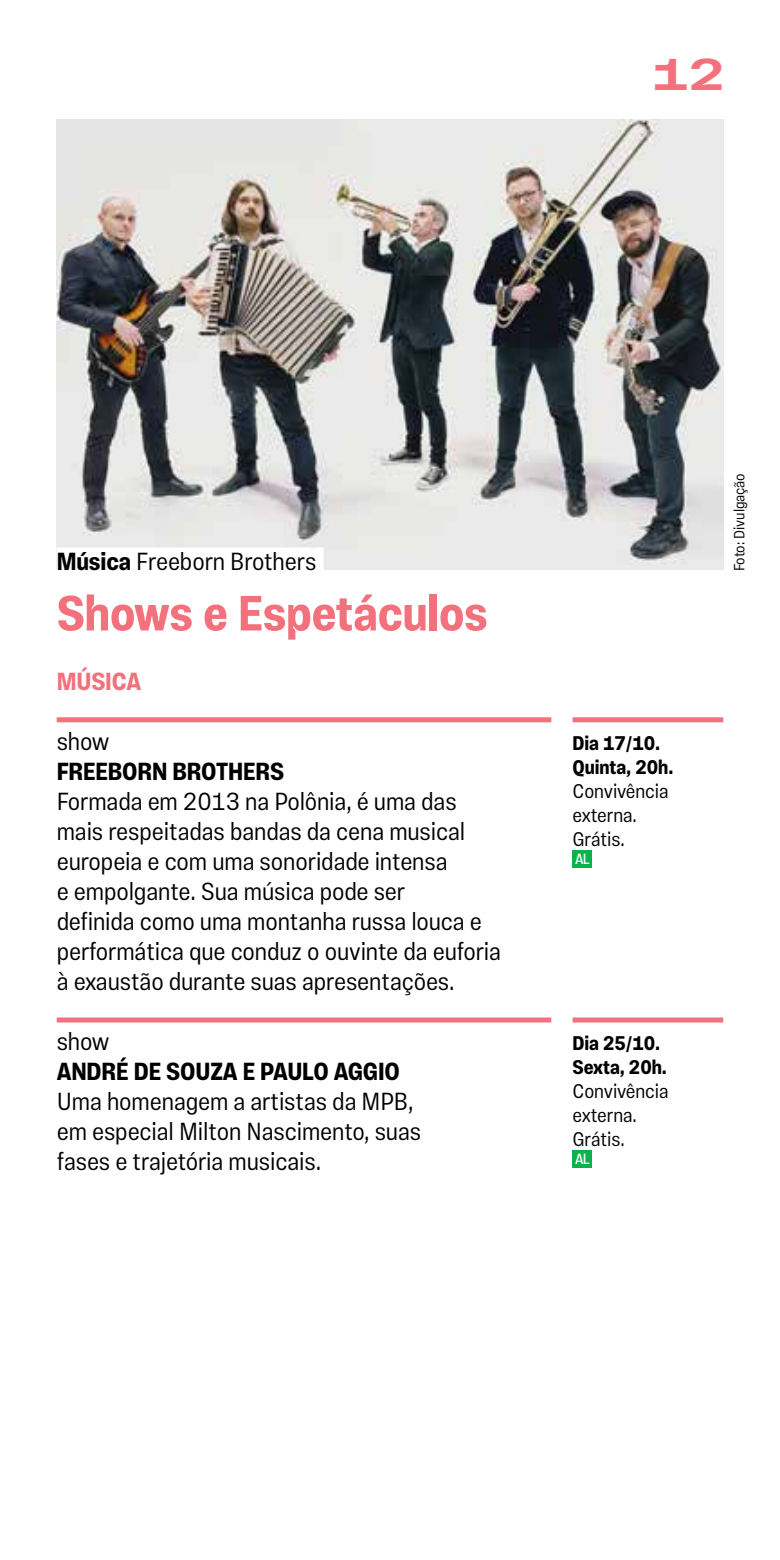
<style>
.page{position:relative;width:780px;height:1560px;background:#fff}
.page>*{position:absolute;margin:0;border:0;box-sizing:border-box;transform-origin:0 0}
.t1{font:700 50px "Vinila Condensed";letter-spacing:-.005em;color:#f2717d}
.t2{font:700 45px "Vinila Extended";color:#f2717d}
.t3{font:300 25px/30px "Vinila Condensed";letter-spacing:-.005em;color:#000}
.t4{font:700 25px "Vinila Condensed";letter-spacing:-.005em;color:#000}
.t5{font:700 25px "Vinila Condensed";letter-spacing:-.005em;color:#f2717d}
.t6{font:300 20px/24px "Vinila Condensed";letter-spacing:-.005em;color:#000}
.t7{font:700 20px/24px "Vinila Condensed";letter-spacing:-.005em;color:#000}
.t8{font:300 15px "Vinila Condensed";letter-spacing:-.005em;color:#000}
.t9{font:15px "Vinila Condensed";color:#fff}
.s1{font-weight:700}
</style>
<div class="page">
<div style="left:572px;top:717px;width:151px;height:5px;background:#f2717d"></div>
<div style="left:57px;top:717px;width:494px;height:5px;background:#f2717d"></div>
<div style="left:57px;top:1017px;width:494px;height:5px;background:#f2717d"></div>
<div style="left:572px;top:1017px;width:151px;height:5px;background:#f2717d"></div>
<img style="left:57px;top:120px;width:666px;height:450px">
<div style="left:572px;top:850px;width:20px;height:18px;background:#0db14b"></div>
<div style="left:572px;top:1150px;width:20px;height:17px;background:#0db14b"></div>
<div style="left:57px;top:547px;width:266px;height:23px;background:#fff"></div>
<h2 class="t2" style="left:651px;top:47px;width:75px">12</h2>
<p class="t3" style="left:57px;top:546px;width:261px"><span class="s1">Música</span> Freeborn Brothers</p>
<h1 class="t1" style="left:57px;top:584px;width:432px">Shows e Espetáculos</h1>
<p class="t5" style="left:57px;top:666px;width:86px">MÚSICA</p>
<p class="t3" style="left:57px;top:726px;width:54px">show</p>
<p class="t4" style="left:57px;top:756px;width:229px">FREEBORN BROTHERS</p>
<p class="t3" style="left:57px;top:786px;width:446px">Formada em 2013 na Polônia, é uma das mais respeitadas bandas da cena musical europeia e com uma sonoridade intensa<br>e empolgante. Sua música pode ser<br>definida como uma montanha russa louca e performática que conduz o ouvinte da euforia à exaustão durante suas apresentações.</p>
<p class="t3" style="left:57px;top:1026px;width:54px">show</p>
<p class="t4" style="left:57px;top:1056px;width:345px">ANDRÉ DE SOUZA E PAULO AGGIO</p>
<p class="t3" style="left:57px;top:1086px;width:366px">Uma homenagem a artistas da MPB, em especial Milton Nascimento, suas fases e trajetória musicais.</p>
<p class="t8" style="left:730px;top:571px;width:100px;rotate:-90deg">Foto: Divulgação</p>
<p class="t7" style="left:572px;top:731px;width:102px">Dia 17/10.<br>Quinta, 20h.</p>
<p class="t6" style="left:572px;top:778px;width:97px">Convivência externa.<br>Grátis.</p>
<p class="t9" style="left:575px;top:850px;width:16px">AL</p>
<p class="t7" style="left:572px;top:1031px;width:96px">Dia 25/10.<br>Sexta, 20h.</p>
<p class="t6" style="left:572px;top:1078px;width:97px">Convivência externa.<br>Grátis.</p>
<p class="t9" style="left:575px;top:1150px;width:16px">AL</p>
</div>
